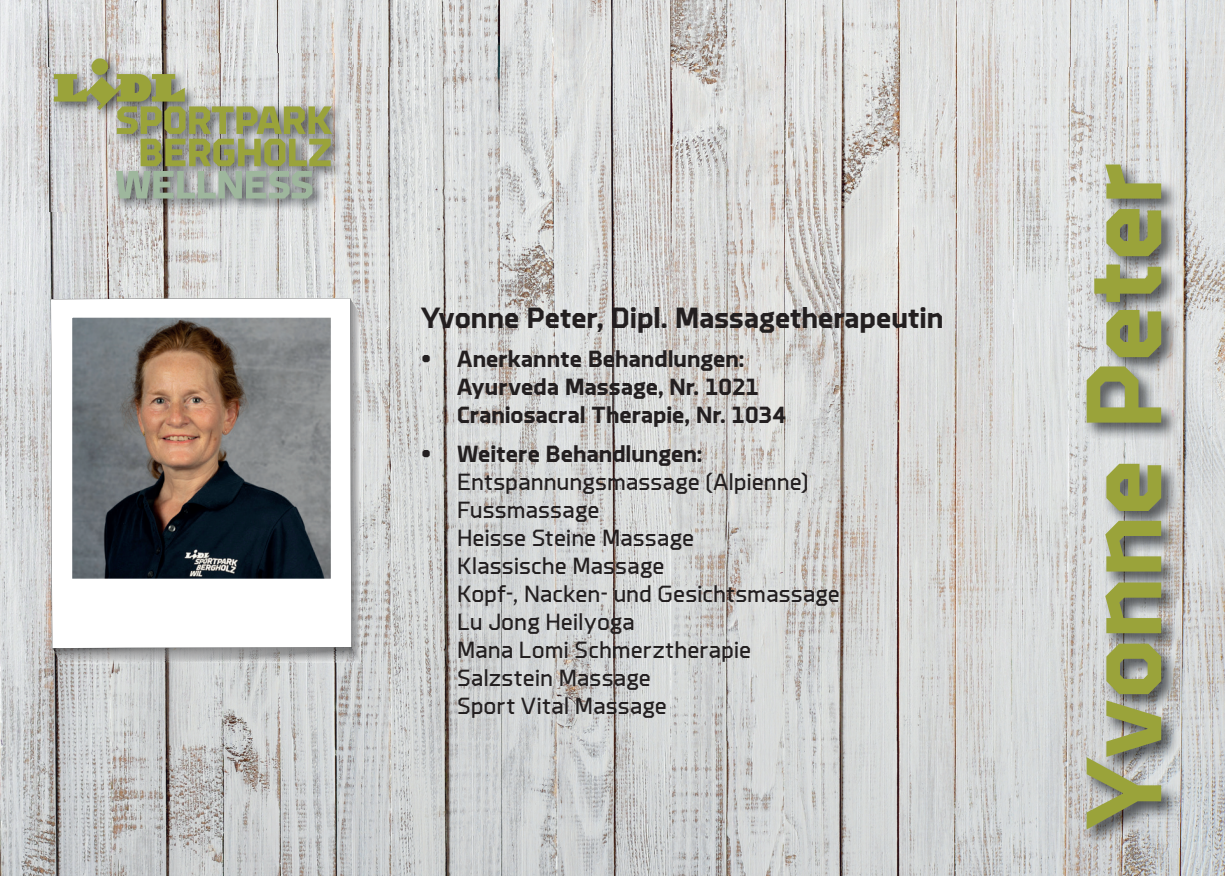
<style>
.page{position:relative;width:1225px;height:876px;background:#fff}
.page>*{position:absolute;margin:0;border:0;box-sizing:border-box;transform-origin:0 0}
.t1{font:700 109.6px "Brooklyn";color:#9aa33a}
.t2{font:700 30px "Brooklyn";color:#231f20}
.t3{font:24px/28px "Brooklyn";color:#231f20}
.t4{font:700 24px/28px "Brooklyn";color:#231f20}
</style>
<div class="page">
<img style="left:0;top:0;width:1225px;height:67px">
<img style="left:0;top:67px;width:67px;height:809px">
<img style="left:340px;top:67px;width:680px;height:809px">
<img style="left:1020px;top:67px;width:205px;height:135px">
<img style="left:67px;top:211px;width:273px;height:87px">
<img style="left:1020px;top:202px;width:68px;height:674px">
<img style="left:1157px;top:202px;width:68px;height:674px">
<img style="left:67px;top:663px;width:273px;height:213px">
<img style="left:1088px;top:847px;width:69px;height:29px">
<svg style="left:51px;top:298px;width:300px;height:350px"></svg>
<img style="left:49px;top:54px;width:295px;height:157px">
<div style="left:92px;top:58px;width:16px;height:17px;background:#9aa33a;border-radius:50%"></div>
<svg style="left:54px;top:74px;width:278px;height:124px;background:#abb092"></svg>
<img style="left:1083px;top:161px;width:96px;height:686px">
<svg style="left:68px;top:313px;width:267px;height:270px;background:#6f6b69"></svg>
<p class="t2" style="left:421px;top:303px;width:524px">Yvonne Peter, Dipl. Massagetherapeutin</p>
<p class="t4" style="left:457px;top:345px;width:330px;text-indent:-36px">• Anerkannte Behandlungen:<br>Ayurveda Massage, Nr. 1021<br>Craniosacral Therapie, Nr. 1034</p>
<p class="t4" style="left:421px;top:440px;width:283px">• Weitere Behandlungen:</p>
<p class="t3" style="left:457px;top:469px;width:384px">Entspannungsmassage (Alpienne)<br>Fussmassage<br>Heisse Steine Massage<br>Klassische Massage<br>Kopf-, Nacken- und Gesichtsmassage<br>Lu Jong Heilyoga<br>Mana Lomi Schmerztherapie<br>Salzstein Massage<br>Sport Vital Massage</p>
<h1 class="t1" style="left:1070px;top:829px;width:668px;rotate:-90deg">Yvonne Peter</h1>
</div>
